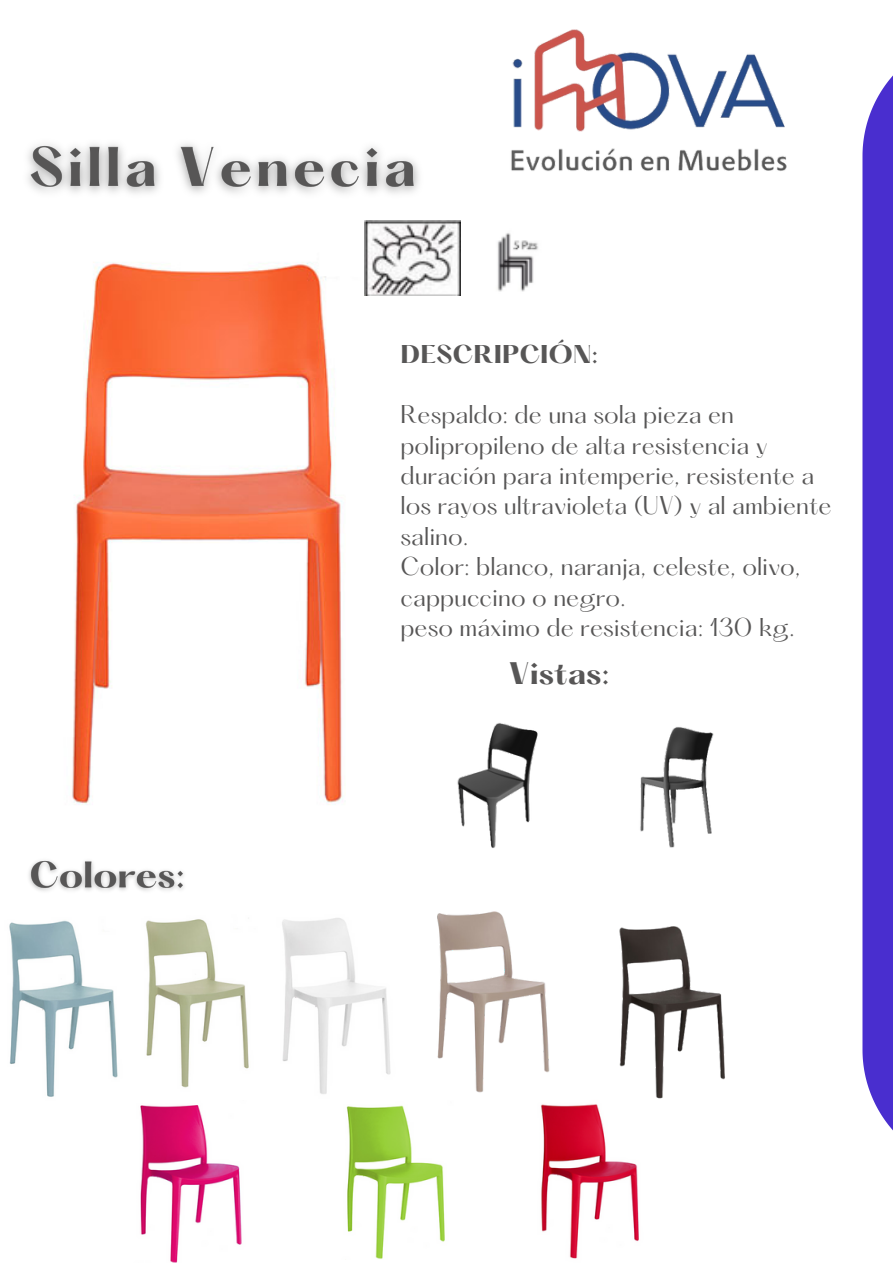
<style>
.page{position:relative;width:893px;height:1264px;background:#fff}
.page>*{position:absolute;margin:0;border:0;box-sizing:border-box;transform-origin:0 0}
.t1{font:700 27.15px "Hatton";color:#575656}
.t2{font:22.5px/30.3px "Hatton";color:#575656}
.t3{font:700 22.5px "Hatton";color:#575656}
</style>
<div class="page">
<img style="left:72px;top:252px;width:293px;height:553px">
<img style="left:365px;top:220px;width:95px;height:76px">
<img style="left:497px;top:233px;width:41px;height:59px">
<img style="left:9px;top:920px;width:109px;height:177px">
<img style="left:146px;top:919px;width:103px;height:169px">
<img style="left:282px;top:918px;width:109px;height:176px">
<img style="left:437px;top:911px;width:113px;height:182px">
<img style="left:619px;top:926px;width:106px;height:173px">
<img style="left:511px;top:29px;width:276px;height:142px">
<img style="left:457px;top:723px;width:81px;height:125px">
<img style="left:640px;top:727px;width:74px;height:121px">
<svg style="left:862px;top:76px;width:30px;height:1053px;background:#543bd2"></svg>
<img style="left:140px;top:1105px;width:102px;height:157px">
<img style="left:346px;top:1105px;width:99px;height:154px">
<img style="left:541px;top:1104px;width:98px;height:155px">
<img style="left:28px;top:143px;width:391px;height:51px">
<img style="left:29px;top:860px;width:155px;height:31px">
<p class="t3" style="left:400px;top:343px;width:199px">DESCRIPCIÓN:</p>
<p class="t2" style="left:400px;top:402px;width:432px">Respaldo: de una sola pieza en polipropileno de alta resistencia y duración para intemperie, resistente a los rayos ultravioleta (UV) y al ambiente salino.<br>Color: blanco, naranja, celeste, olivo, cappuccino o negro.<br>peso máximo de resistencia: 130 kg.</p>
<p class="t1" style="left:508px;top:660px;width:103px">Vistas:</p>
</div>
